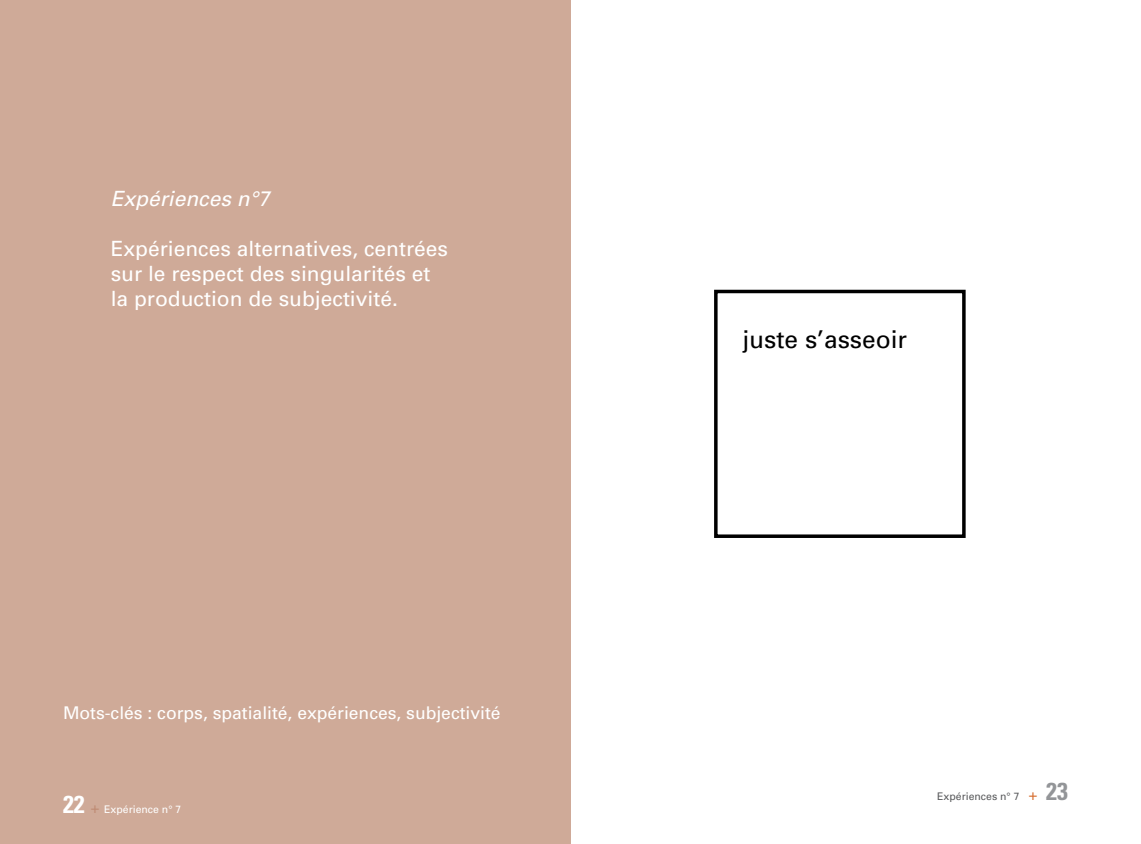
<style>
.page{position:relative;width:1141px;height:844px;background:#fff}
.page>*{position:absolute;margin:0;border:0;box-sizing:border-box;transform-origin:0 0}
.t1{font:24.5px "Univers";color:#000}
.t2{font:21px/25.2px "Univers";color:#fff}
.t3{font:italic 21px "Univers";color:#fff}
.t4{font:17.5px "Univers";color:#fff}
.t5{font:10.5px "Univers";color:#58595b}
.t6{font:10.5px "Univers";color:#fff}
.s1{font-weight:700;font-stretch:condensed;font-size:24.5px}
.s2{font-size:15.75px;color:#be8a72}
.s3{font-size:15.75px;color:#d56a2a}
.s4{font-weight:700;font-stretch:condensed;font-size:24.5px;color:#939598}
</style>
<div class="page">
<div style="left:0;top:0;width:570px;height:843px;background:#cfaa98"></div>
<div style="left:714px;top:290px;width:252px;height:248px;border:4px solid #000"></div>
<p class="t3" style="left:111px;top:185px;width:166px">Expériences n°7</p>
<p class="t2" style="left:111px;top:235px;width:339px">Expériences alternatives, centrées sur le respect des singularités et la production de subjectivité.</p>
<p class="t4" style="left:63px;top:701px;width:439px">Mots-clés : corps, spatialité, expériences, subjectivité</p>
<p class="t6" style="left:63px;top:802px;width:120px"><span class="s1">22</span> <span class="s2">+</span> Expérience n° 7</p>
<p class="t1" style="left:742px;top:324px;width:166px">juste s’asseoir</p>
<p class="t5" style="left:937px;top:790px;width:132px">Expériences n° 7 <span class="s3">+</span> <span class="s4">23</span></p>
</div>
